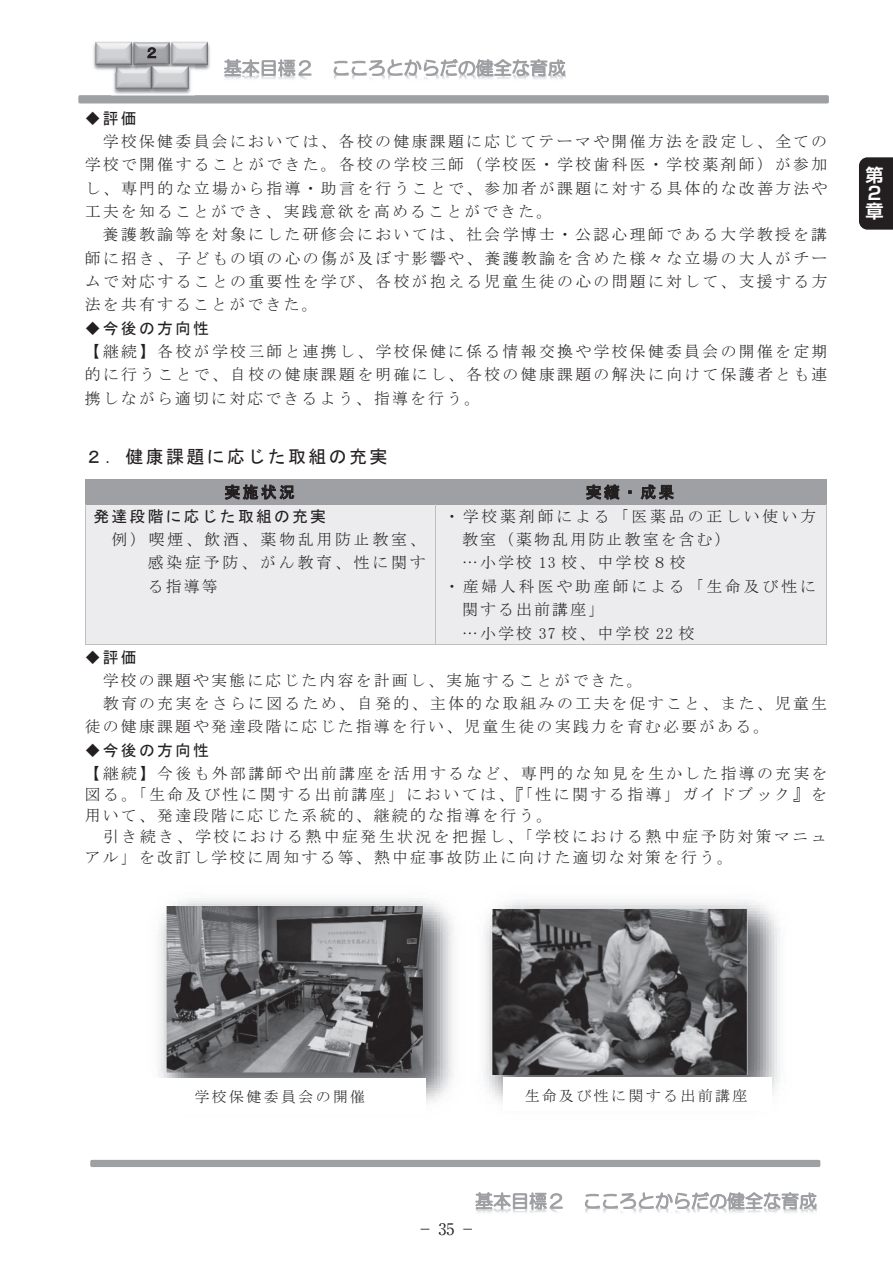
<style>
.page{position:relative;width:893px;height:1263px;background:#fff}
.page>*{position:absolute;margin:0;border:0;box-sizing:border-box;transform-origin:0 0}
.t1{font:18px "MS Gothic";letter-spacing:.13em;color:#231f20}
.t2{font:700 18px/18px "Shin Go Pr 6 De";color:#fff}
.t3{font:15.9px/23.2px "MS Mincho";letter-spacing:.15em;color:#231f20;text-align:justify}
.t4{font:15.9px "MS Gothic";letter-spacing:.135em;color:#231f20}
.t5{font:15.9px "MS Mincho";letter-spacing:.18em;color:#231f20}
.t6{font:15.9px "Ryumin Pr 6";color:#231f20}
.t7{font:15px "MS Mincho";letter-spacing:.155em;color:#231f20}
.t8{font:15px "MS Gothic";color:#231f20}
</style>
<div class="page">
<div style="left:78px;top:95px;width:751px;height:8px;border:3px solid #9fa0a4"></div>
<div style="left:90px;top:1160px;width:730px;height:7px;border:3px solid #9fa0a4"></div>
<svg style="left:224px;top:59px;width:342px;height:20px"></svg>
<img style="left:111px;top:73px;width:37px;height:24px">
<img style="left:129px;top:41px;width:38px;height:39px">
<img style="left:167px;top:41px;width:43px;height:29px">
<img style="left:93px;top:41px;width:44px;height:32px">
<img style="left:148px;top:64px;width:46px;height:33px">
<svg style="left:475px;top:1192px;width:342px;height:20px"></svg>
<div style="left:86px;top:480px;width:350px;height:24px;background:#9fa0a4"></div>
<div style="left:436px;top:480px;width:390px;height:24px;background:#9fa0a4"></div>
<hr style="left:86px;top:479px;width:350px;height:1px;background:#9e9fa3">
<hr style="left:436px;top:479px;width:390px;height:1px;background:#9e9fa3">
<div style="left:86px;top:504px;width:350px;height:140px;background:#ececee"></div>
<div style="left:436px;top:504px;width:390px;height:140px;background:#ececee"></div>
<svg style="left:85px;top:479px;width:1px;height:25px"></svg>
<hr style="left:86px;top:504px;width:349px;height:1px;background:#9e9fa3">
<hr style="left:437px;top:504px;width:389px;height:1px;background:#9e9fa3">
<svg style="left:826px;top:479px;width:1px;height:25px"></svg>
<hr style="left:85px;top:504px;width:1px;height:140px;background:#bebfc1">
<hr style="left:86px;top:644px;width:349px;height:1px;background:#bebfc1">
<hr style="left:435px;top:504px;width:1px;height:140px;background:#bebfc1">
<hr style="left:436px;top:644px;width:390px;height:1px;background:#bebfc1">
<hr style="left:826px;top:504px;width:1px;height:140px;background:#bebfc1">
<img style="left:158px;top:898px;width:296px;height:206px">
<img style="left:167px;top:907px;width:255px;height:165px">
<img style="left:484px;top:900px;width:296px;height:202px">
<img style="left:492px;top:909px;width:255px;height:166px">
<div style="left:137px;top:1078px;width:288px;height:35px;background:#fff"></div>
<div style="left:503px;top:1077px;width:269px;height:34px;background:#fff"></div>
<div style="left:859px;top:157px;width:34px;height:73px;background:#231f20"></div>
<p class="t8" style="left:144px;top:45px;width:16px">２</p>
<p class="t4" style="left:85px;top:110px;width:53px">◆評価</p>
<p class="t3" style="left:85px;top:130px;width:744px;text-indent:18px">学校保健委員会においては、各校の健康課題に応じてテーマや開催方法を設定し、全ての学校で開催することができた。各校の学校三師（学校医・学校歯科医・学校薬剤師）が参加し、専門的な立場から指導・助言を行うことで、参加者が課題に対する具体的な改善方法や工夫を知ることができ、実践意欲を高めることができた。</p>
<p class="t3" style="left:85px;top:223px;width:744px;text-indent:18px">養護教諭等を対象にした研修会においては、社会学博士・公認心理師である大学教授を講師に招き、子どもの頃の心の傷が及ぼす影響や、養護教諭を含めた様々な立場の大人がチームで対応することの重要性を学び、各校が抱える児童生徒の心の問題に対して、支援する方法を共有することができた。</p>
<p class="t4" style="left:85px;top:320px;width:126px">◆今後の方向性</p>
<p class="t3" style="left:85px;top:340px;width:744px">【継続】各校が学校三師と連携し、学校保健に係る情報交換や学校保健委員会の開催を定期的に行うことで、自校の健康課題を明確にし、各校の健康課題の解決に向けて保護者とも連携しながら適切に対応できるよう、指導を行う。</p>
<p class="t1" style="left:85px;top:447px;width:304px">２．健康課題に応じた取組の充実</p>
<p class="t4" style="left:224px;top:484px;width:72px">実施状況</p>
<p class="t4" style="left:586px;top:484px;width:90px">実績・成果</p>
<p class="t4" style="left:94px;top:508px;width:234px">発達段階に応じた取組の充実</p>
<p class="t3" style="left:148px;top:528px;width:279px;text-indent:-36px">例）喫煙、飲酒、薬物乱用防止教室、感染症予防、がん教育、性に関する指導等</p>
<p class="t5" style="left:444px;top:508px;width:373px">・学校薬剤師による「医薬品の正しい使い方</p>
<p class="t3" style="left:462px;top:528px;width:270px">教室（薬物乱用防止教室を含む）</p>
<p class="t3" style="left:462px;top:551px;width:225px">…小学校 13 校、中学校８校</p>
<p class="t5" style="left:444px;top:578px;width:373px">・産婦人科医や助産師による「生命及び性に</p>
<p class="t3" style="left:462px;top:598px;width:144px">関する出前講座」</p>
<p class="t3" style="left:462px;top:621px;width:234px">…小学校 37 校、中学校 22 校</p>
<p class="t4" style="left:85px;top:649px;width:53px">◆評価</p>
<p class="t3" style="left:103px;top:668px;width:541px">学校の課題や実態に応じた内容を計画し、実施することができた。</p>
<p class="t3" style="left:103px;top:692px;width:726px">教育の充実をさらに図るため、自発的、主体的な取組みの工夫を促すこと、また、児童生</p>
<p class="t3" style="left:85px;top:715px;width:686px">徒の健康課題や発達段階に応じた指導を行い、児童生徒の実践力を育む必要がある。</p>
<p class="t4" style="left:85px;top:742px;width:126px">◆今後の方向性</p>
<p class="t3" style="left:85px;top:762px;width:744px;line-height:21px">【継続】今後も外部講師や出前講座を活用するなど、専門的な知見を生かした指導の充実を図る。「生命及び性に関する出前講座」においては、『「性に関する指導」ガイドブック』を用いて、発達段階に応じた系統的、継続的な指導を行う。</p>
<p class="t3" style="left:85px;top:825px;width:743px;line-height:21px;text-indent:18px">引き続き、学校における熱中症発生状況を把握し、「学校における熱中症予防対策マニュアル」を改訂し学校に周知する等、熱中症事故防止に向けた適切な対策を行う。</p>
<p class="t2" style="left:865px;top:165px;width:19px">第<br>２章</p>
<p class="t7" style="left:195px;top:1089px;width:172px">学校保健委員会の開催</p>
<p class="t7" style="left:525px;top:1088px;width:224px">生命及び性に関する出前講座</p>
<p class="t6" style="left:417px;top:1216px;width:60px">− 35 −</p>
</div>
